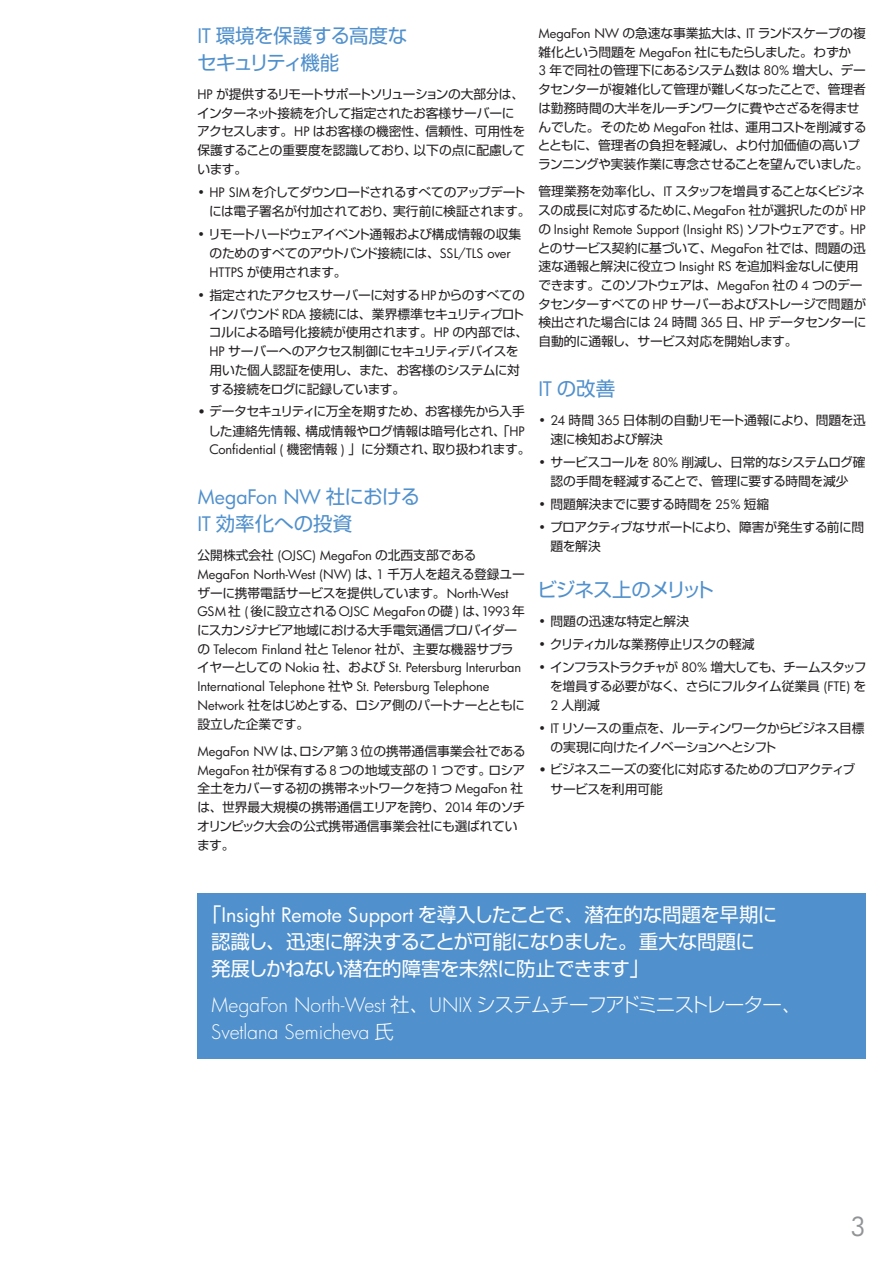
<style>
.page{position:relative;width:893px;height:1263px;background:#fff}
.page>*{position:absolute;margin:0;border:0;box-sizing:border-box;transform-origin:0 0}
.Right_page{font:25.5px "HP Futura";color:#919396}
.Book_14_18{font:19.5px/27px "Shin Go Pro";letter-spacing:-.03em;color:#fff}
.Book_14_18-2{font:300 19.5px/27px "HP Futura";letter-spacing:-.005em;color:#fff}
.Level_2_14_15_book{font:19.5px/27px "Shin Go Pro";letter-spacing:-.03em;color:#5090cc}
.Level_2_14_15_book-2{font:19.5px/27px "Shin Go Pro";color:#5090cc}
.Bullet{font:12.75px/18.8px "Shin Go Pro";letter-spacing:-.035em;color:#231f20}
.Body_text{font:12.75px/18.8px "Shin Go Pro";letter-spacing:-.03em;color:#231f20}
.Body_text-2{font:12.75px/18.8px "HP Futura";letter-spacing:-.005em;color:#231f20}
.Body_text-3{font:12.75px/18.8px "Shin Go Pro";letter-spacing:-.01em;color:#231f20}
.Bullet_last{font:12.75px/19px "Shin Go Pro";letter-spacing:-.03em;color:#231f20}
.Before_bullet{font:12.75px/18.8px "Shin Go Pro";letter-spacing:-.03em;color:#231f20}
.Bullet-2{font:12.75px "Shin Go Pro";color:#231f20}
.s1{font-family:"HP Futura"}
.s2{font-family:"HP Futura";font-size:14.25px}
.s3{font-family:"Shin Go Pro"}
</style>
<div class="page">
<div style="left:197px;top:893px;width:669px;height:166px;background:#5090cc"></div>
<p class="Level_2_14_15_book" style="left:197px;top:20px;width:212px"><span class="s1">IT</span> 環境を保護する高度なセキュリティ機能</p>
<p class="Before_bullet" style="left:197px;top:83px;width:330px"><span class="s1">HP</span> が提供するリモートサポートソリューションの大部分は、インターネット接続を介して指定されたお客様サーバーにアクセスします。<span class="s1">HP</span> はお客様の機密性、信頼性、可用性を保護することの重要度を認識しており、以下の点に配慮しています。</p>
<p class="Bullet" style="left:209px;top:181px;width:323px;text-indent:-12px"><span class="s1">• HP SIM</span>を介してダウンロードされるすべてのアップデートには電子署名が付加されており、実行前に検証されます。</p>
<p class="Bullet" style="left:209px;top:223px;width:313px;text-indent:-12px"><span class="s1">•</span> リモートハードウェアイベント通報および構成情報の収集のためのすべてのアウトバンド接続には、<span class="s1">SSL/TLS over<br>HTTPS</span> が使用されます。</p>
<p class="Bullet" style="left:209px;top:284px;width:321px;text-indent:-11px"><span class="s1">•</span> 指定されたアクセスサーバーに対する<span class="s1">HP</span>からのすべてのインバウンド <span class="s1">RDA</span> 接続には、業界標準セキュリティプロトコルによる暗号化接続が使用されます。<span class="s1">HP</span> の内部では、<br><span class="s1">HP</span> サーバーへのアクセス制御にセキュリティデバイスを用いた個人認証を使用し、また、お客様のシステムに対する接続をログに記録しています。</p>
<p class="Bullet_last" style="left:208px;top:400px;width:324px;text-indent:-11px"><span class="s2">•</span> データセキュリティに万全を期すため、お客様先から入手した連絡先情報、構成情報やログ情報は暗号化され、「<span class="s1">HP<br>Confidential (</span> 機密情報 <span class="s1">)</span> 」に分類され、取り扱われます。</p>
<p class="Level_2_14_15_book-2" style="left:197px;top:481px;width:224px"><span class="s1">MegaFon NW</span> 社における<br><span class="s1">IT</span> 効率化への投資</p>
<p class="Body_text-2" style="left:197px;top:546px;width:329px"><span class="s3">公開株式会社</span> (OJSC) MegaFon <span class="s3">の北西支部である</span>MegaFon North-West (NW) <span class="s3">は、</span>1 <span class="s3">千万人を超える登録ユーザーに携帯電話サービスを提供しています。</span>North-West GSM <span class="s3">社</span> ( <span class="s3">後に設立される</span>OJSC MegaFon <span class="s3">の礎</span> ) <span class="s3">は、</span>1993 <span class="s3">年にスカンジナビア地域における大手電気通信プロバイダーの</span> Telecom Finland <span class="s3">社と</span> Telenor <span class="s3">社が、主要な機器サプライヤーとしての</span> Nokia <span class="s3">社、および</span> St. Petersburg Interurban International Telephone <span class="s3">社や</span> St. Petersburg Telephone Network <span class="s3">社をはじめとする、ロシア側のパートナーとともに設立した企業です。</span></p>
<p class="Body_text-3" style="left:197px;top:740px;width:330px"><span class="s1">MegaFon NW</span> は、ロシア第 <span class="s1">3</span> 位の携帯通信事業会社である<br><span class="s1">MegaFon</span> 社が保有する<span class="s1">8</span> つの地域支部の <span class="s1">1</span> つです。ロシア全土をカバーする初の携帯ネットワークを持つ <span class="s1">MegaFon</span> 社は、世界最大規模の携帯通信エリアを誇り、<span class="s1">2014</span> 年のソチオリンピック大会の公式携帯通信事業会社にも選ばれています。</p>
<p class="Body_text" style="left:538px;top:22px;width:332px"><span class="s1">MegaFon NW</span> の急速な事業拡大は、<span class="s1">IT</span> ランドスケープの複雑化という問題を <span class="s1">MegaFon</span> 社にもたらしました。わずか<br><span class="s1">3</span> 年で同社の管理下にあるシステム数は <span class="s1">80%</span> 増大し、データセンターが複雑化して管理が難しくなったことで、管理者は勤務時間の大半をルーチンワークに費やさざるを得ませんでした。そのため <span class="s1">MegaFon</span> 社は、運用コストを削減するとともに、管理者の負担を軽減し、より付加価値の高いプランニングや実装作業に専念させることを望んでいました。</p>
<p class="Body_text" style="left:538px;top:181px;width:330px">管理業務を効率化し、<span class="s1">IT</span> スタッフを増員することなくビジネスの成長に対応するために、<span class="s1">MegaFon</span> 社が選択したのが <span class="s1">HP</span>の <span class="s1">Insight Remote Support (Insight RS)</span> ソフトウェアです。<span class="s1">HP</span>とのサービス契約に基づいて、<span class="s1">MegaFon</span> 社では、問題の迅速な通報と解決に役立つ <span class="s1">Insight RS</span> を追加料金なしに使用できます。このソフトウェアは、<span class="s1">MegaFon</span> 社の <span class="s1">4</span> つのデータセンターすべての <span class="s1">HP</span> サーバーおよびストレージで問題が検出された場合には <span class="s1">24</span> 時間 <span class="s1">365</span> 日、<span class="s1">HP</span> データセンターに自動的に通報し、サービス対応を開始します。</p>
<p class="Level_2_14_15_book" style="left:538px;top:373px;width:78px"><span class="s1">IT</span> の改善</p>
<p class="Bullet" style="left:550px;top:409px;width:317px;text-indent:-12px"><span class="s1">• 24</span> 時間 <span class="s1">365</span> 日体制の自動リモート通報により、問題を迅速に検知および解決</p>
<p class="Bullet" style="left:538px;top:451px;width:328px;text-align:center"><span class="s1">•</span> サービスコールを <span class="s1">80%</span> 削減し、日常的なシステムログ確認の手間を軽減することで、管理に要する時間を減少</p>
<p class="Bullet" style="left:538px;top:493px;width:232px"><span class="s1">•</span> 問題解決までに要する時間を <span class="s1">25%</span> 短縮</p>
<p class="Bullet" style="left:550px;top:516px;width:315px;text-indent:-12px"><span class="s1">•</span> プロアクティブなサポートにより、障害が発生する前に問題を解決</p>
<p class="Level_2_14_15_book" style="left:537px;top:574px;width:178px">ビジネス上のメリット</p>
<p class="Bullet-2" style="left:538px;top:610px;width:152px"><span class="s1">•</span> 問題の迅速な特定と解決</p>
<p class="Bullet" style="left:538px;top:633px;width:217px"><span class="s1">•</span> クリティカルな業務停止リスクの軽減</p>
<p class="Bullet" style="left:550px;top:656px;width:318px;text-align:justify;text-indent:-12px"><span class="s1">•</span> インフラストラクチャが <span class="s1">80%</span> 増大しても、チームスタッフを増員する必要がなく、さらにフルタイム従業員 <span class="s1">(FTE)</span> を<span class="s1">2</span> 人削減</p>
<p class="Bullet" style="left:550px;top:717px;width:315px;text-indent:-12px"><span class="s1">• IT</span> リソースの重点を、ルーティンワークからビジネス目標の実現に向けたイノベーションへとシフト</p>
<p class="Bullet_last" style="left:550px;top:758px;width:306px;line-height:19.5px;text-indent:-12px"><span class="s2">•</span> ビジネスニーズの変化に対応するためのプロアクティブサービスを利用可能</p>
<p class="Book_14_18" style="left:211px;top:899px;width:568px;text-indent:-9px">「<span class="s1">Insight Remote Support</span> を導入したことで、潜在的な問題を早期に認識し、迅速に解決することが可能になりました。重大な問題に発展しかねない潜在的障害を未然に防止できます」</p>
<p class="Book_14_18-2" style="left:211px;top:991px;width:592px">MegaFon North-West <span class="s3">社、</span>UNIX <span class="s3">システムチーフアドミニストレーター、<br></span>Svetlana Semicheva <span class="s3">氏</span></p>
<p class="Right_page" style="left:850px;top:1209px;width:17px">3</p>
</div>
